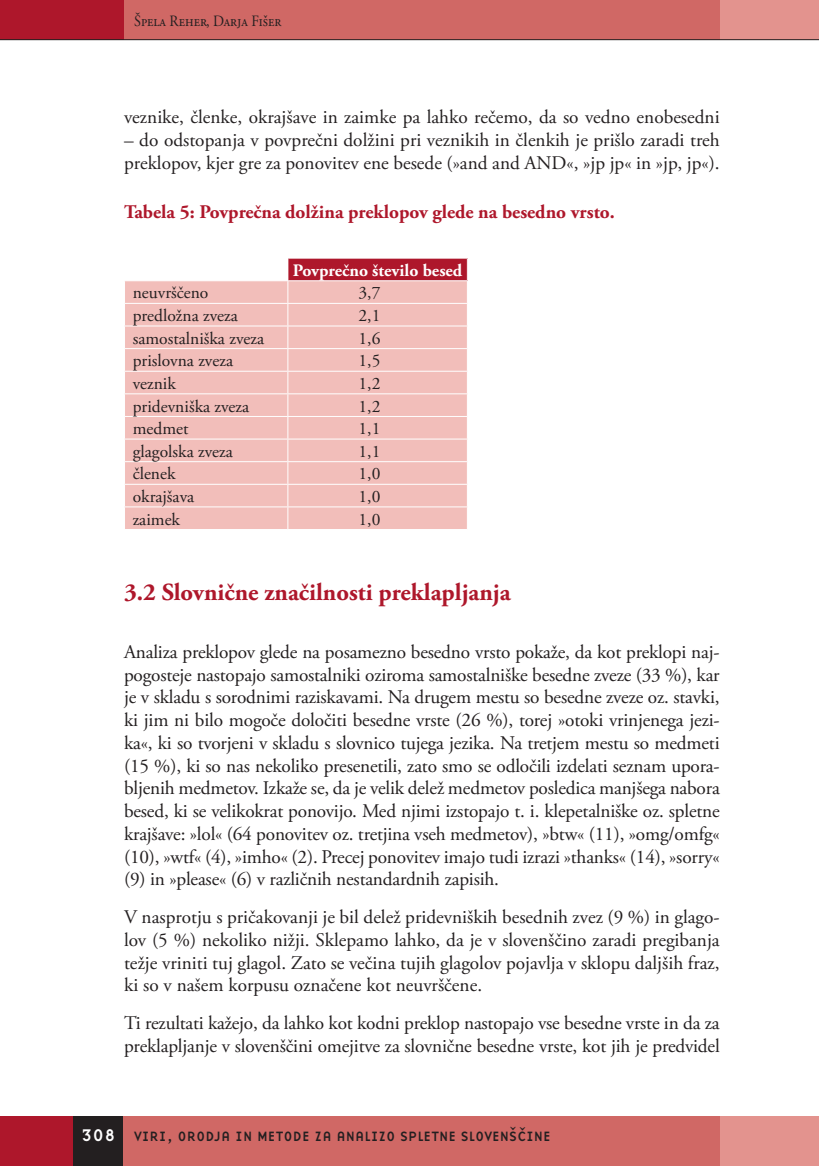
<style>
.page{position:relative;width:819px;height:1166px;background:#fff}
.page>*{position:absolute;margin:0;border:0;box-sizing:border-box;transform-origin:0 0}
.t1{font:700 24.5px "Adobe Garamond Pro";color:#ae172b}
.t2{font:19.25px/22.8px "Adobe Garamond Pro";letter-spacing:-.01em;color:#231f20}
.t3{font:700 19.25px "Adobe Garamond Pro";color:#ae172b}
.t4{font:17.5px "Adobe Garamond Pro";color:#231f20}
.t5{font:700 17.5px "Adobe Garamond Pro";color:#fff}
.t6{font:15.75px "Adobe Garamond Pro";color:#231f20;scale:.9 1}
.t7{font:14px "Base Nine";color:#231f20}
.s1{font-size:17.5px;color:#fff}
</style>
<div class="page">
<div style="left:122px;top:0;width:597px;height:40px;background:#d06865"></div>
<div style="left:719px;top:0;width:99px;height:40px;background:#e3938e"></div>
<div style="left:0;top:0;width:124px;height:40px;background:#ae172b"></div>
<hr style="left:0;top:39px;width:818px;height:1px;background:#231f20">
<div style="left:123px;top:1116px;width:621px;height:50px;background:#d06865"></div>
<div style="left:719px;top:1116px;width:99px;height:50px;background:#e3938e"></div>
<div style="left:0;top:1116px;width:74px;height:50px;background:#ae172b"></div>
<div style="left:74px;top:1116px;width:49px;height:50px;background:#231f20"></div>
<div style="left:288px;top:258px;width:179px;height:23px;background:#ae172b"></div>
<div style="left:125px;top:281px;width:342px;height:248px;background:#f2beba"></div>
<hr style="left:288px;top:258px;width:180px;height:1px;background:#fff">
<hr style="left:288px;top:280px;width:180px;height:1px;background:#fff">
<hr style="left:124px;top:303px;width:164px;height:1px;background:#fff">
<hr style="left:288px;top:303px;width:180px;height:1px;background:#fff">
<hr style="left:124px;top:325px;width:164px;height:1px;background:#fff">
<hr style="left:288px;top:325px;width:180px;height:1px;background:#fff">
<hr style="left:124px;top:348px;width:164px;height:1px;background:#fff">
<hr style="left:288px;top:348px;width:180px;height:1px;background:#fff">
<hr style="left:124px;top:371px;width:164px;height:1px;background:#fff">
<hr style="left:288px;top:371px;width:180px;height:1px;background:#fff">
<hr style="left:124px;top:393px;width:164px;height:1px;background:#fff">
<hr style="left:288px;top:393px;width:180px;height:1px;background:#fff">
<hr style="left:124px;top:416px;width:164px;height:1px;background:#fff">
<hr style="left:288px;top:416px;width:180px;height:1px;background:#fff">
<hr style="left:124px;top:439px;width:164px;height:1px;background:#fff">
<hr style="left:288px;top:439px;width:180px;height:1px;background:#fff">
<hr style="left:124px;top:461px;width:164px;height:1px;background:#fff">
<hr style="left:288px;top:461px;width:180px;height:1px;background:#fff">
<hr style="left:124px;top:484px;width:164px;height:1px;background:#fff">
<hr style="left:288px;top:484px;width:180px;height:1px;background:#fff">
<hr style="left:124px;top:506px;width:164px;height:1px;background:#fff">
<hr style="left:288px;top:506px;width:180px;height:1px;background:#fff">
<svg style="left:287px;top:281px;width:1px;height:248px"></svg>
<svg style="left:467px;top:259px;width:1px;height:22px"></svg>
<p class="t6" style="left:134px;top:11px;width:165px">Špela Reher, Darja Fišer</p>
<p class="t2" style="left:124px;top:106px;width:597px">veznike, členke, okrajšave in zaimke pa lahko rečemo, da so vedno enobesedni</p>
<p class="t2" style="left:124px;top:129px;width:597px">– do odstopanja v povprečni dolžini pri veznikih in členkih je prišlo zaradi treh preklopov, kjer gre za ponovitev ene besede (»and and AND«, »jp jp« in »jp, jp«).</p>
<p class="t3" style="left:124px;top:201px;width:492px">Tabela 5: Povprečna dolžina preklopov glede na besedno vrsto.</p>
<p class="t5" style="left:293px;top:260px;width:171px">Povprečno število besed</p>
<p class="t4" style="left:133px;top:282px;width:77px">neuvrščeno</p>
<p class="t4" style="left:358px;top:282px;width:23px">3,7</p>
<p class="t4" style="left:133px;top:305px;width:107px">predložna zveza</p>
<p class="t4" style="left:358px;top:305px;width:23px">2,1</p>
<p class="t4" style="left:133px;top:328px;width:133px">samostalniška zveza</p>
<p class="t4" style="left:358px;top:328px;width:23px">1,6</p>
<p class="t4" style="left:133px;top:350px;width:102px">prislovna zveza</p>
<p class="t4" style="left:358px;top:350px;width:23px">1,5</p>
<p class="t4" style="left:133px;top:373px;width:45px">veznik</p>
<p class="t4" style="left:358px;top:373px;width:23px">1,2</p>
<p class="t4" style="left:133px;top:395px;width:118px">pridevniška zveza</p>
<p class="t4" style="left:358px;top:395px;width:23px">1,2</p>
<p class="t4" style="left:133px;top:418px;width:57px">medmet</p>
<p class="t4" style="left:358px;top:418px;width:23px">1,1</p>
<p class="t4" style="left:133px;top:441px;width:102px">glagolska zveza</p>
<p class="t4" style="left:358px;top:441px;width:23px">1,1</p>
<p class="t4" style="left:133px;top:463px;width:45px">členek</p>
<p class="t4" style="left:358px;top:463px;width:23px">1,0</p>
<p class="t4" style="left:133px;top:486px;width:63px">okrajšava</p>
<p class="t4" style="left:358px;top:486px;width:23px">1,0</p>
<p class="t4" style="left:133px;top:508px;width:49px">zaimek</p>
<p class="t4" style="left:358px;top:508px;width:23px">1,0</p>
<p class="t1" style="left:124px;top:578px;width:388px">3.2 Slovnične značilnosti preklapljanja</p>
<p class="t2" style="left:124px;top:641px;width:597px;text-align:justify">Analiza preklopov glede na posamezno besedno vrsto pokaže, da kot preklopi naj&shy;pogosteje nastopajo samostalniki oziroma samostalniške besedne zveze (33 %), kar je v skladu s sorodnimi raziskavami. Na drugem mestu so besedne zveze oz. stavki, ki jim ni bilo mogoče določiti besedne vrste (26 %), torej »otoki vrinjenega jezi&shy;ka«, ki so tvorjeni v skladu s slovnico tujega jezika. Na tretjem mestu so medmeti (15 %), ki so nas nekoliko presenetili, zato smo se odločili izdelati seznam upora&shy;bljenih medmetov. Izkaže se, da je velik delež medmetov posledica manjšega nabora besed, ki se velikokrat ponovijo. Med njimi izstopajo t. i. klepetalniške oz. spletne krajšave: »lol« (64 ponovitev oz. tretjina vseh medmetov), »btw« (11), »omg/omfg« (10), »wtf« (4), »imho« (2). Precej ponovitev imajo tudi izrazi »thanks« (14), »sorry« (9) in »please« (6) v različnih nestandardnih zapisih.</p>
<p class="t2" style="left:124px;top:906px;width:597px;text-align:justify">V nasprotju s pričakovanji je bil delež pridevniških besednih zvez (9 %) in glago&shy;lov (5 %) nekoliko nižji. Sklepamo lahko, da je v slovenščino zaradi pregibanja težje vriniti tuj glagol. Zato se večina tujih glagolov pojavlja v sklopu daljših fraz, ki so v našem korpusu označene kot neuvrščene.</p>
<p class="t2" style="left:124px;top:1012px;width:597px">Ti rezultati kažejo, da lahko kot kodni preklop nastopajo vse besedne vrste in da za preklapljanje v slovenščini omejitve za slovnične besedne vrste, kot jih je predvidel</p>
<p class="t7" style="left:81px;top:1126px;width:471px"><span class="s1">308</span> VIRI, ORODJA IN METODE ZA ANALIZO SPLETNE SLOVENŠCˇINE</p>
</div>
